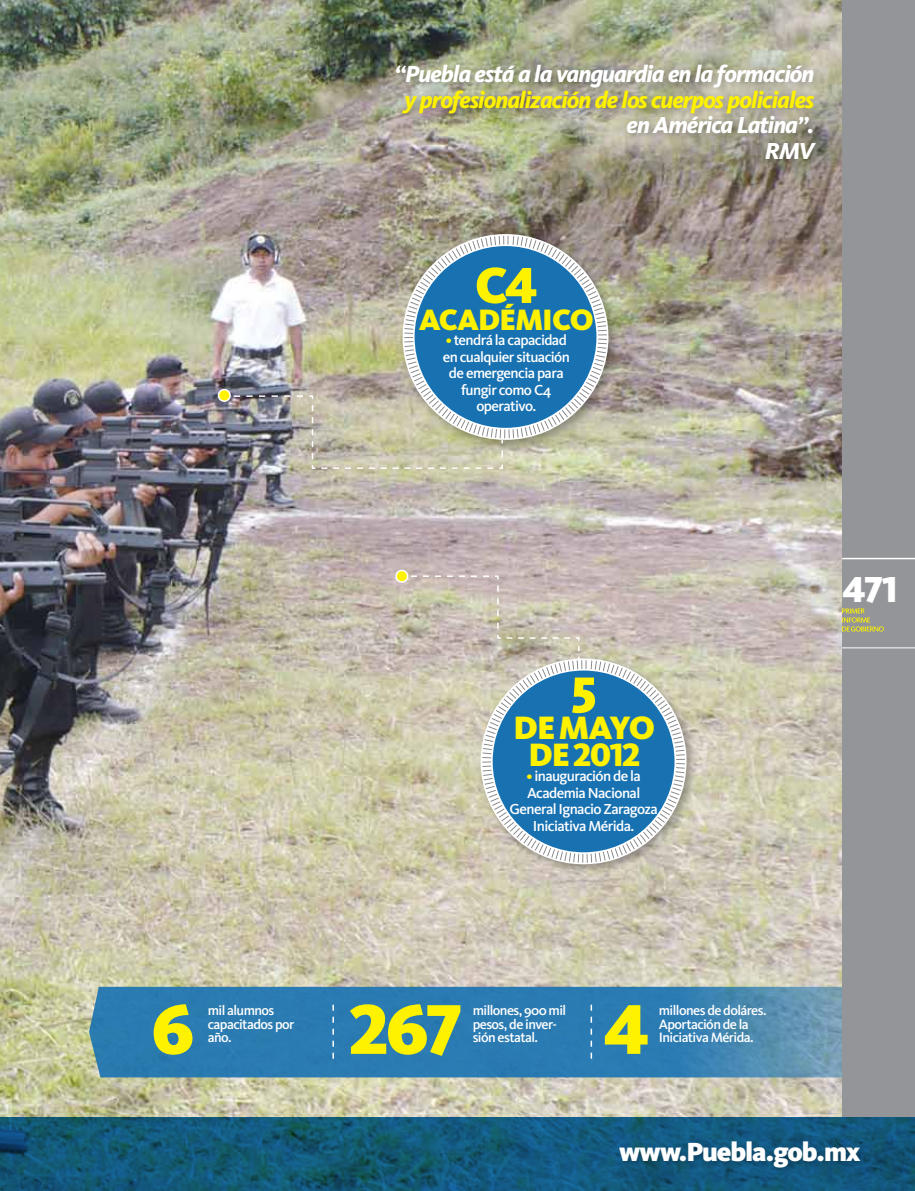
<style>
.page{position:relative;width:915px;height:1191px;background:#fff}
.page>*{position:absolute;margin:0;border:0;box-sizing:border-box;transform-origin:0 0}
.t1{font:900 73.05px "Kievit OT";color:#fff200}
.t2{font:900 52.5px "Kievit OT";color:#fff200}
.t3{font:900 37.5px "Kievit OT";color:#fff}
.t4{font:900 33.6px/26.5px "Kievit OT";letter-spacing:-.04em;color:#fff200}
.t5{font:900 30.6px "Kievit OT";color:#fff200}
.t6{font:900 27.15px "Kievit OT";letter-spacing:-.04em;color:#fff}
.t7{font:italic 800 24px/25.5px "Kievit OT";letter-spacing:-.04em;color:#fff;text-align:right}
.t8{font:500 15px/16.5px "Kievit OT";letter-spacing:-.04em;color:#fff;text-align:center}
.t9{font:500 14.1px/13.5px "Kievit OT";letter-spacing:-.04em;color:#fff}
.s1{color:#fff200}
</style>
<div class="page">
<img style="left:0;top:0;width:841px;height:1117px">
<svg style="left:89px;top:986px;width:752px;height:91px;background:#3580b1"></svg>
<svg style="left:332px;top:1004px;width:2px;height:54px"></svg>
<svg style="left:590px;top:1004px;width:2px;height:54px"></svg>
<svg style="left:0;top:1117px;width:914px;height:74px;background:#125879"></svg>
<div style="left:614px;top:1136px;width:254px;height:40px;background:#000;opacity:.3"></div>
<div style="left:841px;top:0;width:73px;height:1117px;background:#939598"></div>
<div style="left:476px;top:654px;width:222px;height:222px;background:#000;opacity:.3"></div>
<div style="left:398px;top:230px;width:222px;height:222px;background:#000;opacity:.3"></div>
<div style="left:391px;top:59px;width:433px;height:110px;background:#000;opacity:.3"></div>
<div style="left:396px;top:570px;width:11px;height:12px;background:#fff200;border-radius:50%"></div>
<div style="left:395px;top:569px;width:13px;height:14px;border:2px solid #fff;border-radius:50%"></div>
<svg style="left:841px;top:608px;width:42px;height:23px"></svg>
<hr style="left:841px;top:558px;width:73px;height:1px;background:#fff">
<hr style="left:841px;top:647px;width:73px;height:1px;background:#fff">
<div style="left:218px;top:389px;width:12px;height:12px;background:#fff200;border-radius:50%"></div>
<div style="left:218px;top:389px;width:13px;height:13px;border:2px solid #fff;border-radius:50%"></div>
<svg style="left:400px;top:575px;width:284px;height:287px;background:#94acb5"></svg>
<img style="left:223px;top:236px;width:383px;height:233px">
<p class="t7" style="left:394px;top:61px;width:421px">“Puebla está a la vanguardia en la formación <span class="s1">y profesionalización de los cuerpos policiales </span>en América Latina”.<br>RMV</p>
<p class="t2" style="left:474px;top:254px;width:65px">C4</p>
<p class="t5" style="left:418px;top:301px;width:21px">ACADÉ</p>
<p class="t5" style="left:515px;top:301px;width:44px">MICO</p>
<p class="t8" style="left:442px;top:332px;width:129px"><span class="s1">•</span> tendrá la capacidad en cualquier situación de emergencia para fungir como C4 operativo.</p>
<p class="t2" style="left:571px;top:663px;width:27px">5</p>
<p class="t4" style="left:528px;top:714px;width:113px;text-indent:-15px">DE MAYO<br>DE 2012</p>
<p class="t8" style="left:509px;top:768px;width:150px"><span class="s1">•</span> inauguración de la<br>Academia Nacional<br>General Ignacio Zaragoza<br>Iniciativa Mérida.</p>
<p class="t1" style="left:151px;top:985px;width:45px">6</p>
<p class="t1" style="left:349px;top:985px;width:115px">267</p>
<p class="t1" style="left:603px;top:985px;width:48px">4</p>
<p class="t9" style="left:208px;top:1003px;width:88px">mil alumnos capacitados por año.</p>
<p class="t9" style="left:472px;top:1003px;width:95px">millones, 900 mil pesos, de inver&shy;sión estatal.</p>
<p class="t9" style="left:658px;top:1003px;width:109px">millones de doláres.<br>Aportación de la<br>Iniciativa Mérida.</p>
<p class="t3" style="left:841px;top:567px;width:57px">471</p>
<p class="t6" style="left:619px;top:1135px;width:243px">www.Puebla.gob.mx</p>
</div>
